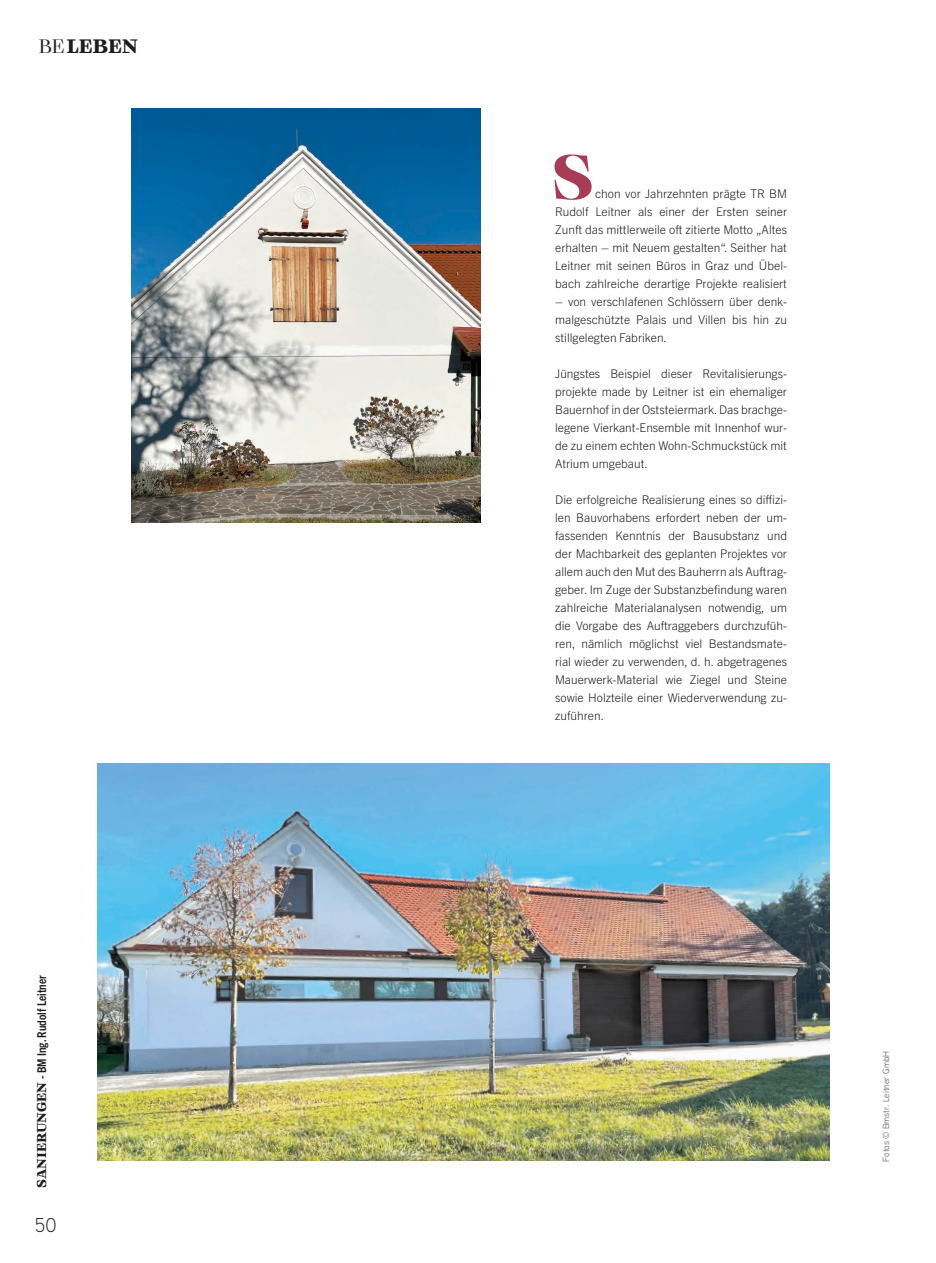
<style>
.page{position:relative;width:936px;height:1263px;background:#fff}
.page>*{position:absolute;margin:0;border:0;box-sizing:border-box;transform-origin:0 0}
.t1{font:58.95px "Grafier Black Display";color:#a83c57}
.t2{font:300 19.95px "Aaux Pro";color:#1d1d1b}
.t3{font:900 18.6px "Grafier";color:#1d1d1b}
.t4{font:700 condensed 12.15px "Trade Gothic Next LT Pro";color:#1d1d1b}
.t5{font:300 12px/18px "Trade Gothic Next LT Pro";color:#1d1d1b;text-align:justify}
.t6{font:9px "Aaux Next";color:#5d5d5c}
.s1{font-family:"Grafier Regular Display";font-weight:400}
.s2{font-family:"Grafier";font-weight:900;font-stretch:normal}
</style>
<div class="page">
<img style="left:98px;top:763px;width:731px;height:398px">
<img style="left:132px;top:108px;width:348px;height:414px">
<h3 class="t3" style="left:39px;top:34px;width:101px"><span class="s1">BE</span>LEBEN</h3>
<p class="t4" style="left:33px;top:1188px;width:214px;rotate:-90deg"><span class="s2">SANIERUNGEN</span> - BM Ing. Rudolf Leitner</p>
<h2 class="t2" style="left:35px;top:1212px;width:23px">50</h2>
<h1 class="t1" style="left:551px;top:138px;width:46px">S</h1>
<p class="t5" style="left:555px;top:184px;width:233px;text-indent:40px">chon vor Jahrzehnten prägte TR BM Rudolf Leitner als einer der Ersten seiner Zunft das mittlerweile oft zitierte Motto „Altes erhalten – mit Neuem gestalten“. Seither hat Leitner mit seinen Büros in Graz und Übel&shy;bach zahlreiche derartige Projekte realisiert</p>
<p class="t5" style="left:555px;top:292px;width:233px">– von verschlafenen Schlössern über denk&shy;malgeschützte Palais und Villen bis hin zu stillgelegten Fabriken.</p>
<p class="t5" style="left:555px;top:364px;width:233px">Jüngstes Beispiel dieser Revitalisierungs&shy;projekte made by Leitner ist ein ehemaliger Bauernhof in der Oststeiermark. Das brachge&shy;legene Vierkant-Ensemble mit Innenhof wur&shy;de zu einem echten Wohn-Schmuckstück mit Atrium umgebaut.</p>
<p class="t5" style="left:555px;top:490px;width:233px">Die erfolgreiche Realisierung eines so diffizi&shy;len Bauvorhabens erfordert neben der um&shy;fassenden Kenntnis der Bausubstanz und der Machbarkeit des geplanten Projektes vor allem auch den Mut des Bauherrn als Auftrag&shy;geber. Im Zuge der Substanzbefindung waren zahlreiche Materialanalysen notwendig, um die Vorgabe des Auftraggebers durchzufüh&shy;ren, nämlich möglichst viel Bestandsmate&shy;rial wieder zu verwenden, d. h. abgetragenes Mauerwerk-Material wie Ziegel und Steine sowie Holzteile einer Wiederverwendung zu&shy;zuführen.</p>
<p class="t6" style="left:879px;top:1161px;width:112px;rotate:-90deg">Fotos © Bmstr. Leitner GmbH</p>
</div>
